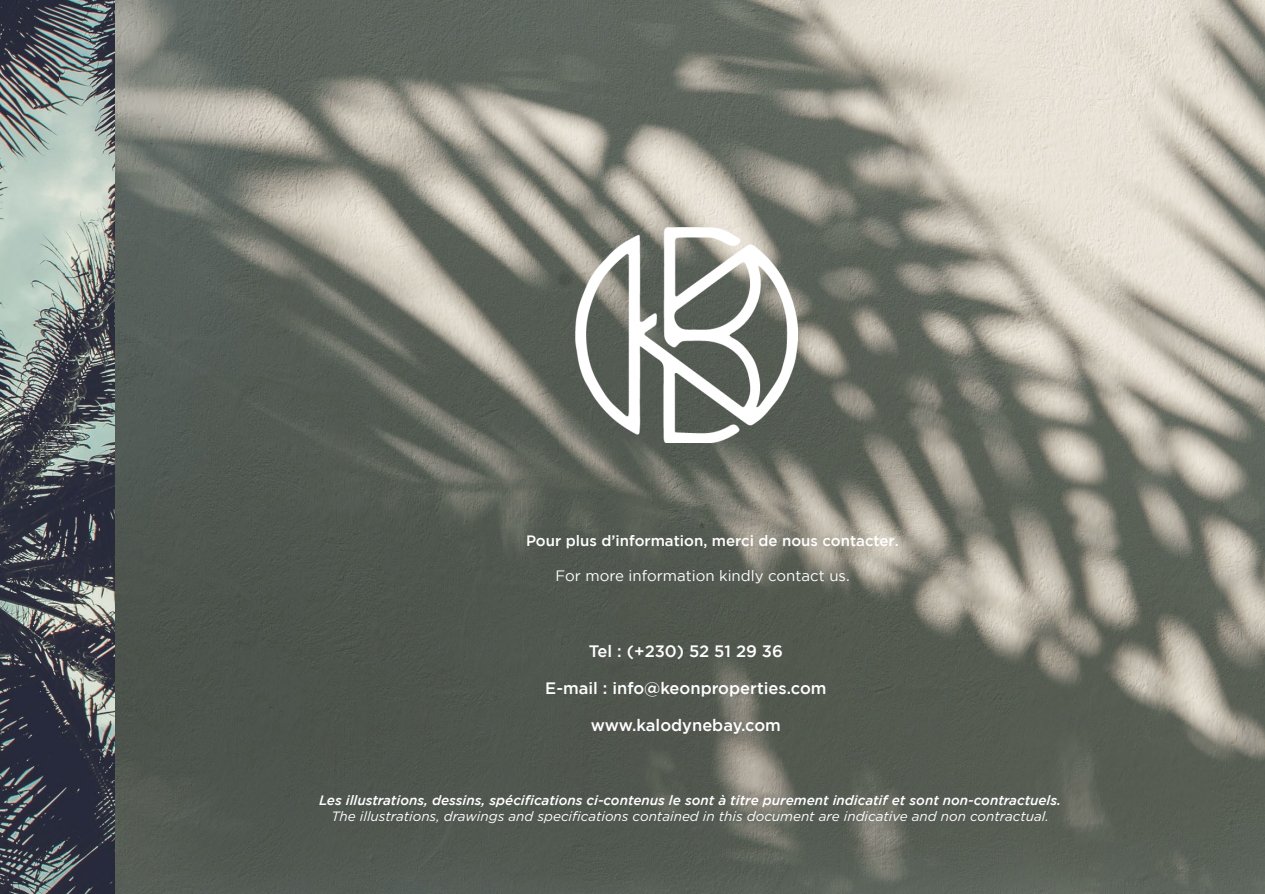
<style>
.page{position:relative;width:1265px;height:894px;background:#fff}
.page>*{position:absolute;margin:0;border:0;box-sizing:border-box;transform-origin:0 0}
.t1{font:500 16.5px "Gotham";color:#fff}
.t2{font:500 15px "Gotham";color:#fff}
.t3{font:15px "Gotham";color:#fff}
.t4{font:italic 500 13.5px "Gotham";color:#fff}
.t5{font:italic 13.5px "Gotham";color:#fff}
</style>
<div class="page">
<img style="left:114px;top:0;width:1150px;height:894px">
<img style="left:0;top:0;width:114px;height:894px">
<img style="left:575px;top:228px;width:222px;height:214px">
<p class="t2" style="left:526px;top:535px;width:374px">Pour plus d’information, merci de nous contacter.</p>
<p class="t3" style="left:555px;top:567px;width:296px">For more information kindly contact us.</p>
<p class="t1" style="left:589px;top:646px;width:196px">Tel : (+230) 52 51 29 36</p>
<p class="t1" style="left:545px;top:682px;width:283px">E-mail : info@keonproperties.com</p>
<p class="t1" style="left:591px;top:719px;width:192px">www.kalodynebay.com</p>
<p class="t4" style="left:319px;top:792px;width:743px">Les illustrations, dessins, spécifications ci-contenus le sont à titre purement indicatif et sont non-contractuels.</p>
<p class="t5" style="left:331px;top:809px;width:719px">The illustrations, drawings and specifications contained in this document are indicative and non contractual.</p>
</div>
